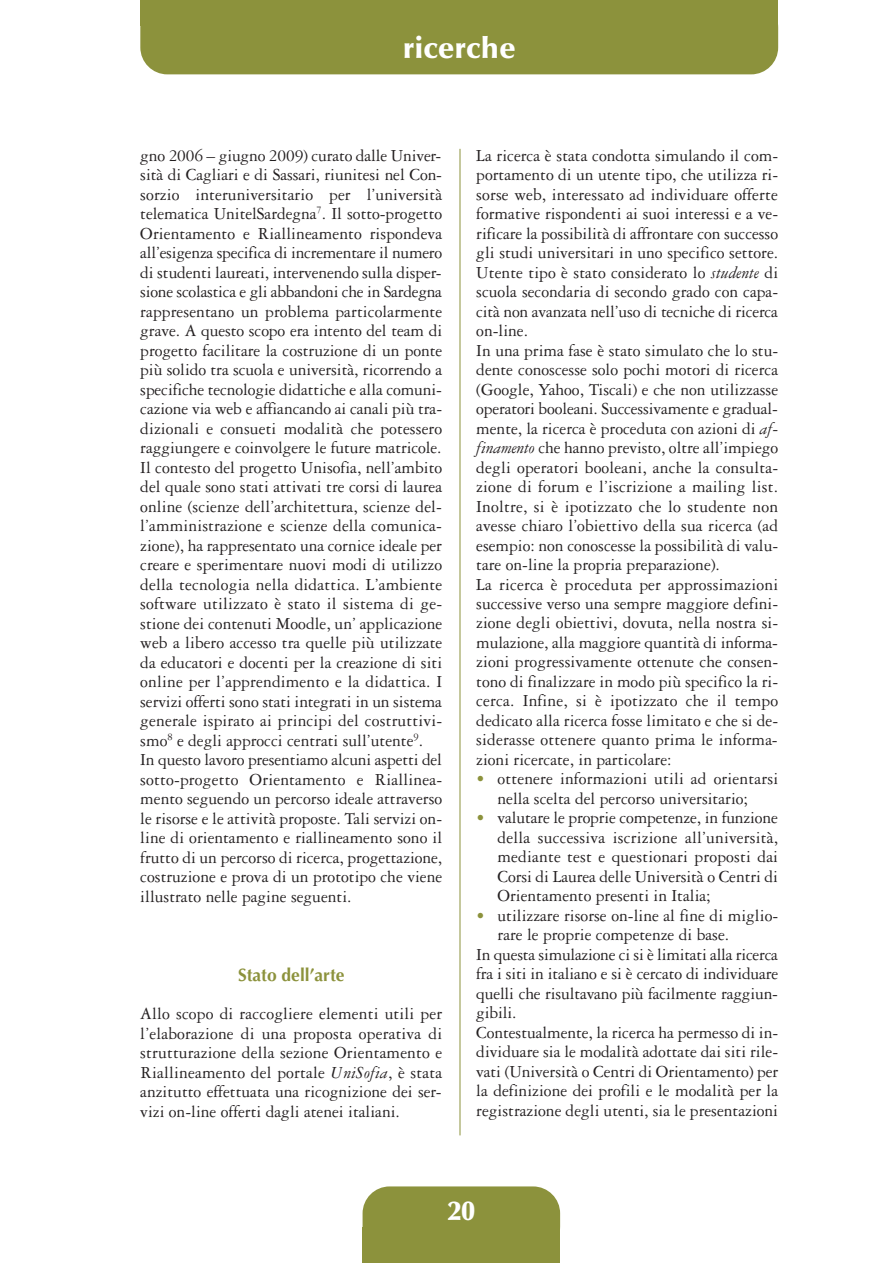
<style>
.page{position:relative;width:893px;height:1263px;background:#fff}
.page>*{position:absolute;margin:0;border:0;box-sizing:border-box;transform-origin:0 0}
.t1{font:900 30px "Optima";color:#fff}
.t2{font:900 27px "Optima";color:#fff}
.t3{font:18px/19.5px "Garamond Three";color:#231f20}
.s1{font-family:"Optima";font-weight:700;color:#8c923c}
.s2{font-style:italic}
.s3{color:#8c923c}
</style>
<div class="page">
<div style="left:140px;top:1px;width:638px;height:73px;background:#8c923c;border-radius:27px"></div>
<div style="left:140px;top:0;width:638px;height:26px;background:#8c923c"></div>
<div style="left:363px;top:1227px;width:197px;height:36px;background:#8c923c"></div>
<div style="left:363px;top:1186px;width:197px;height:67px;background:#8c923c;border-radius:27px"></div>
<hr style="left:460px;top:149px;width:1px;height:986px;background:#8c923c">
<p class="t1" style="left:403px;top:35px;width:114px">ricerche</p>
<p class="t3" style="left:140px;top:147px;width:304px">gno 2006 – giugno 2009) curato dalle Univer&shy;sità di Cagliari e di Sassari, riunitesi nel Con&shy;sorzio interuniversitario per l’università telematica UnitelSardegna<sup>7</sup>. Il sotto-progetto Orientamento e Riallineamento rispondeva all’esigenza specifica di incrementare il numero di studenti laureati, intervenendo sulla disper&shy;sione scolastica e gli abbandoni che in Sardegna rappresentano un problema particolarmente grave. A questo scopo era intento del team di progetto facilitare la costruzione di un ponte più solido tra scuola e università, ricorrendo a specifiche tecnologie didattiche e alla comuni&shy;cazione via web e affiancando ai canali più tra&shy;dizionali e consueti modalità che potessero raggiungere e coinvolgere le future matricole.<br>Il contesto del progetto Unisofia, nell’ambito del quale sono stati attivati tre corsi di laurea online (scienze dell’architettura, scienze del&shy;l’amministrazione e scienze della comunica&shy;zione), ha rappresentato una cornice ideale per creare e sperimentare nuovi modi di utilizzo della tecnologia nella didattica. L’ambiente software utilizzato è stato il sistema di ge&shy;stione dei contenuti Moodle, un’ applicazione web a libero accesso tra quelle più utilizzate da educatori e docenti per la creazione di siti online per l’apprendimento e la didattica. I servizi offerti sono stati integrati in un sistema generale ispirato ai principi del costruttivi&shy;smo<sup>8</sup> e degli approcci centrati sull’utente<sup>9</sup>.<br>In questo lavoro presentiamo alcuni aspetti del sotto-progetto Orientamento e Riallinea&shy;mento seguendo un percorso ideale attraverso le risorse e le attività proposte. Tali servizi on&shy;line di orientamento e riallineamento sono il frutto di un percorso di ricerca, progettazione, costruzione e prova di un prototipo che viene illustrato nelle pagine seguenti.</p>
<p class="t3" style="left:140px;top:959px;width:303px;line-height:37.7px;text-align:center"><span class="s1">Stato dell’arte<br></span>Allo scopo di raccogliere elementi utili per</p>
<p class="t3" style="left:140px;top:1025px;width:303px;text-align:justify">l’elaborazione di una proposta operativa di strutturazione della sezione Orientamento e Riallineamento del portale <span class="s2">UniSofia</span>, è stata anzitutto effettuata una ricognizione dei ser&shy;vizi on-line offerti dagli atenei italiani.</p>
<p class="t3" style="left:476px;top:147px;width:304px">La ricerca è stata condotta simulando il com&shy;portamento di un utente tipo, che utilizza ri&shy;sorse web, interessato ad individuare offerte formative rispondenti ai suoi interessi e a ve&shy;rificare la possibilità di affrontare con successo gli studi universitari in uno specifico settore.<br>Utente tipo è stato considerato lo <span class="s2">studente</span> di scuola secondaria di secondo grado con capa&shy;cità non avanzata nell’uso di tecniche di ricerca on-line.<br>In una prima fase è stato simulato che lo stu&shy;dente conoscesse solo pochi motori di ricerca (Google, Yahoo, Tiscali) e che non utilizzasse operatori booleani. Successivamente e gradual&shy;mente, la ricerca è proceduta con azioni di <span class="s2">af&shy;finamento</span> che hanno previsto, oltre all’impiego degli operatori booleani, anche la consulta&shy;zione di forum e l’iscrizione a mailing list.<br>Inoltre, si è ipotizzato che lo studente non avesse chiaro l’obiettivo della sua ricerca (ad esempio: non conoscesse la possibilità di valu&shy;tare on-line la propria preparazione).<br>La ricerca è proceduta per approssimazioni successive verso una sempre maggiore defini&shy;zione degli obiettivi, dovuta, nella nostra si&shy;mulazione, alla maggiore quantità di informa&shy;zioni progressivamente ottenute che consen&shy;tono di finalizzare in modo più specifico la ri&shy;cerca. Infine, si è ipotizzato che il tempo dedicato alla ricerca fosse limitato e che si de&shy;siderasse ottenere quanto prima le informa&shy;zioni ricercate, in particolare:</p>
<p class="t3" style="left:476px;top:771px;width:303px;text-align:center"><span class="s3">•</span> ottenere informazioni utili ad orientarsi nella scelta del percorso universitario;</p>
<p class="t3" style="left:497px;top:810px;width:282px;text-align:justify;text-indent:-21px"><span class="s3">•</span> valutare le proprie competenze, in funzione della successiva iscrizione all’università, mediante test e questionari proposti dai Corsi di Laurea delle Università o Centri di Orientamento presenti in Italia;</p>
<p class="t3" style="left:476px;top:907px;width:303px"><span class="s3">•</span> utilizzare risorse on-line al fine di miglio-</p>
<p class="t3" style="left:497px;top:927px;width:233px">rare le proprie competenze di base.</p>
<p class="t3" style="left:476px;top:946px;width:303px">In questa simulazione ci si è limitati alla ricerca</p>
<p class="t3" style="left:476px;top:966px;width:303px">fra i siti in italiano e si è cercato di individuare</p>
<p class="t3" style="left:476px;top:985px;width:303px">quelli che risultavano più fa cilmente raggiun-</p>
<p class="t3" style="left:476px;top:1005px;width:42px">gibili.</p>
<p class="t3" style="left:476px;top:1024px;width:303px">Contestualmente, la ricerca ha permesso di in-</p>
<p class="t3" style="left:476px;top:1044px;width:303px">dividuare sia le modalità adottate dai siti rile-</p>
<p class="t3" style="left:476px;top:1063px;width:303px">vati (Università o Centri di Orientamento) per</p>
<p class="t3" style="left:476px;top:1083px;width:303px">la definizione dei profili e le modalità per la</p>
<p class="t3" style="left:476px;top:1102px;width:303px">registrazione degli utenti, sia le presentazioni</p>
<p class="t2" style="left:448px;top:1200px;width:28px">20</p>
</div>
